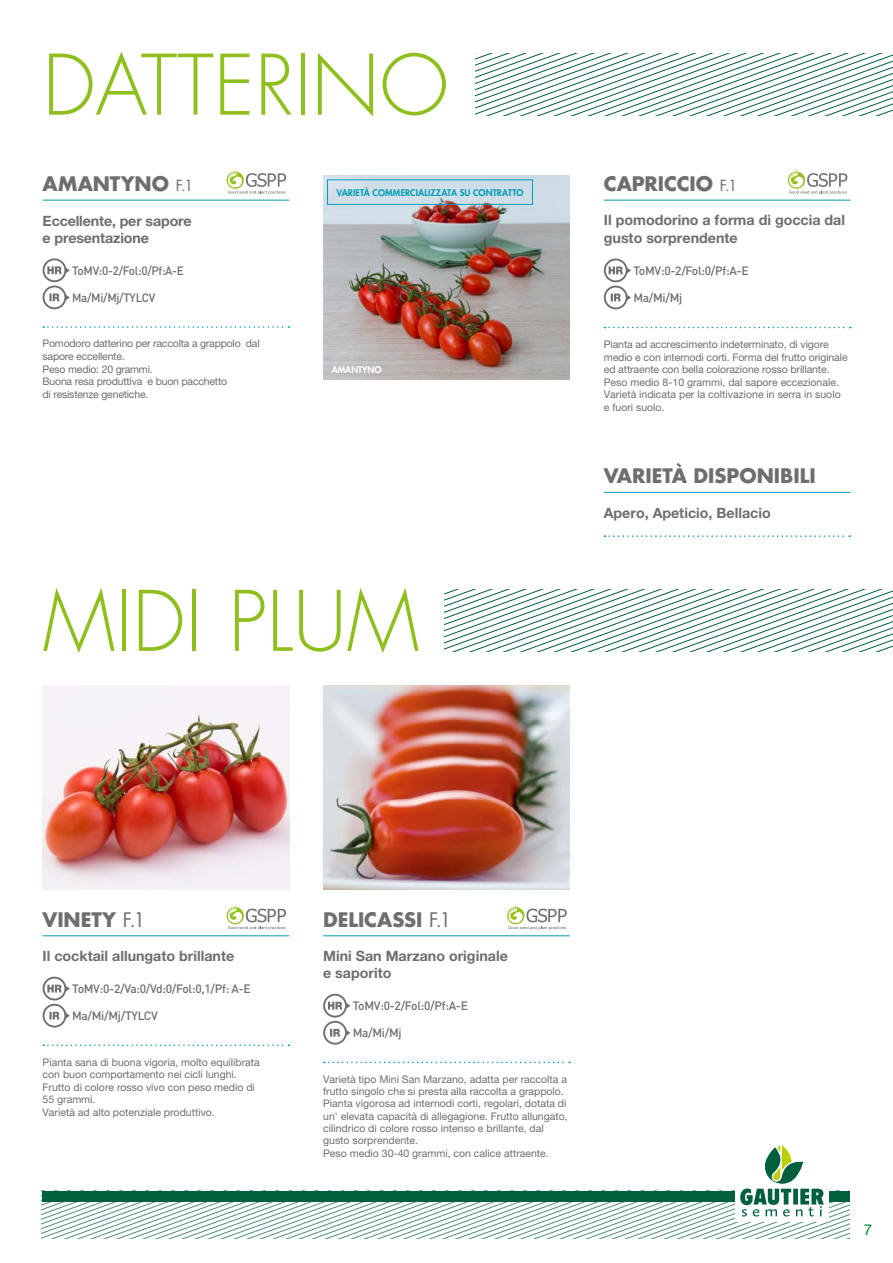
<style>
.page{position:relative;width:893px;height:1263px;background:#fff}
.page>*{position:absolute;margin:0;border:0;box-sizing:border-box;transform-origin:0 0}
.t1{font:300 81px "Futura Std";color:#8ebf1d}
.t2{font:700 19.5px "Futura Std";color:#6e6e6e}
.t3{font:15px "Helvetica Neue LT Pro";color:#00813b}
.t4{font:700 14.25px/17.1px "Helvetica Neue LT Pro";color:#6e6e6e}
.t5{font:500 12px "DIN Pro";letter-spacing:-.025em;color:#6e6e6e}
.t6{font:10.5px/12.6px "Helvetica Neue LT Pro";color:#6e6e6e}
.t7{font:10.5px/12.6px "Helvetica Neue LT Pro";letter-spacing:-.02em;color:#6e6e6e}
.t8{font:800 9px "Futura Std";letter-spacing:.015em;color:#009bb4}
.t9{font:800 9px "Futura Std";color:#fff}
.s1{font-weight:400;font-size:15px}
.s2{font-weight:400}
</style>
<div class="page">
<svg style="left:42px;top:1144px;width:808px;height:94px"></svg>
<hr style="left:604px;top:492px;width:246px;height:1px;background:#009bb4">
<svg style="left:605px;top:535px;width:245px;height:2px"></svg>
<svg style="left:475px;top:54px;width:418px;height:61px"></svg>
<svg style="left:445px;top:590px;width:448px;height:61px"></svg>
<img style="left:43px;top:685px;width:246px;height:204px">
<img style="left:323px;top:685px;width:247px;height:204px">
<img style="left:323px;top:176px;width:247px;height:204px">
<hr style="left:604px;top:200px;width:246px;height:1px;background:#009bb4">
<svg style="left:605px;top:327px;width:246px;height:1px"></svg>
<svg style="left:605px;top:259px;width:22px;height:22px"></svg>
<div style="left:604px;top:259px;width:24px;height:23px;border:2px solid #6e6e6e;border-radius:50%"></div>
<svg style="left:609px;top:267px;width:22px;height:7px"></svg>
<svg style="left:605px;top:287px;width:22px;height:21px"></svg>
<div style="left:604px;top:286px;width:24px;height:23px;border:2px solid #6e6e6e;border-radius:50%"></div>
<svg style="left:611px;top:294px;width:10px;height:7px"></svg>
<svg style="left:788px;top:169px;width:59px;height:25px"></svg>
<hr style="left:43px;top:200px;width:246px;height:1px;background:#009bb4">
<svg style="left:43px;top:326px;width:246px;height:2px"></svg>
<svg style="left:44px;top:259px;width:21px;height:22px"></svg>
<div style="left:43px;top:258px;width:23px;height:24px;border:2px solid #6e6e6e;border-radius:50%"></div>
<svg style="left:47px;top:266px;width:23px;height:8px"></svg>
<svg style="left:66px;top:295px;width:4px;height:5px"></svg>
<svg style="left:44px;top:286px;width:21px;height:22px"></svg>
<div style="left:43px;top:285px;width:23px;height:24px;border:2px solid #6e6e6e;border-radius:50%"></div>
<svg style="left:49px;top:293px;width:10px;height:8px"></svg>
<svg style="left:227px;top:168px;width:59px;height:26px"></svg>
<hr style="left:43px;top:935px;width:246px;height:1px;background:#009bb4">
<svg style="left:43px;top:1044px;width:246px;height:2px"></svg>
<svg style="left:44px;top:978px;width:21px;height:21px"></svg>
<div style="left:43px;top:977px;width:23px;height:23px;border:2px solid #6e6e6e;border-radius:50%"></div>
<svg style="left:47px;top:985px;width:23px;height:7px"></svg>
<svg style="left:66px;top:1013px;width:4px;height:6px"></svg>
<svg style="left:44px;top:1005px;width:21px;height:21px"></svg>
<div style="left:43px;top:1004px;width:23px;height:23px;border:2px solid #6e6e6e;border-radius:50%"></div>
<svg style="left:49px;top:1012px;width:10px;height:7px"></svg>
<svg style="left:227px;top:904px;width:59px;height:26px"></svg>
<hr style="left:323px;top:935px;width:247px;height:1px;background:#009bb4">
<svg style="left:324px;top:1062px;width:246px;height:1px"></svg>
<svg style="left:324px;top:995px;width:22px;height:21px"></svg>
<div style="left:323px;top:994px;width:24px;height:23px;border:2px solid #6e6e6e;border-radius:50%"></div>
<svg style="left:328px;top:1002px;width:22px;height:7px"></svg>
<svg style="left:324px;top:1022px;width:22px;height:22px"></svg>
<div style="left:323px;top:1021px;width:24px;height:24px;border:2px solid #6e6e6e;border-radius:50%"></div>
<svg style="left:330px;top:1029px;width:10px;height:8px"></svg>
<svg style="left:507px;top:904px;width:60px;height:26px"></svg>
<div style="left:327px;top:179px;width:206px;height:26px;border:1px solid #009bb4"></div>
<h1 class="t1" style="left:43px;top:36px;width:408px">DATTERINO</h1>
<h2 class="t2" style="left:43px;top:171px;width:152px">AMANTYNO <span class="s1">F.1</span></h2>
<h3 class="t4" style="left:43px;top:212px;width:151px">Eccellente, per sapore e presentazione</h3>
<p class="t5" style="left:72px;top:262px;width:113px">ToMV:0-2/Fol:0/Pf:A-E</p>
<p class="t5" style="left:72px;top:289px;width:85px">Ma/Mi/Mj/TYLCV</p>
<p class="t7" style="left:43px;top:337px;width:219px">Pomodoro datterino per raccolta a grappolo dal sapore eccellente.<br>Peso medio: 20 grammi.<br>Buona resa produttiva e buon pacchetto<br>di resistenze genetiche.</p>
<p class="t8" style="left:336px;top:186px;width:189px">VARIETÀ COMMERCIALIZZATA SU CONTRATTO</p>
<p class="t9" style="left:332px;top:364px;width:51px">AMANTYNO</p>
<h1 class="t1" style="left:43px;top:572px;width:378px">MIDI PLUM</h1>
<h2 class="t2" style="left:604px;top:171px;width:135px">CAPRICCIO <span class="s1">F.1</span></h2>
<h3 class="t4" style="left:604px;top:211px;width:243px">Il pomodorino a forma di goccia dal gusto sorprendente</h3>
<p class="t5" style="left:633px;top:262px;width:117px">ToMV:0-2/Fol:0/Pf:A-E</p>
<p class="t5" style="left:633px;top:289px;width:50px">Ma/Mi/Mj</p>
<p class="t6" style="left:604px;top:338px;width:245px">Pianta ad accrescimento indeterminato, di vigore medio e con internodi corti. Forma del frutto originale ed attraente con bella colorazione rosso brillante.<br>Peso medio 8-10 grammi, dal sapore eccezionale.<br>Varietà indicata per la coltivazione in serra in suolo e fuori suolo.</p>
<h2 class="t2" style="left:604px;top:463px;width:213px">VARIETÀ DISPONIBILI</h2>
<h3 class="t4" style="left:604px;top:504px;width:168px">Apero, Apeticio, Bellacio</h3>
<h2 class="t2" style="left:43px;top:906px;width:104px">VINETY <span class="s2">F.1</span></h2>
<h3 class="t4" style="left:43px;top:947px;width:193px">Il cocktail allungato brillante</h3>
<p class="t5" style="left:72px;top:980px;width:180px">ToMV:0-2/Va:0/Vd:0/Fol:0,1/Pf: A-E</p>
<p class="t5" style="left:72px;top:1007px;width:87px">Ma/Mi/Mj/TYLCV</p>
<p class="t6" style="left:43px;top:1055px;width:219px">Pianta sana di buona vigoria, molto equilibrata con buon comportamento nei cicli lunghi.<br>Frutto di colore rosso vivo con peso medio di 55 grammi.<br>Varietà ad alto potenziale produttivo.</p>
<h2 class="t2" style="left:323px;top:906px;width:130px">DELICASSI <span class="s2">F.1</span></h2>
<h3 class="t4" style="left:323px;top:947px;width:186px">Mini San Marzano originale e saporito</h3>
<p class="t5" style="left:353px;top:998px;width:117px">ToMV:0-2/Fol:0/Pf:A-E</p>
<p class="t5" style="left:353px;top:1025px;width:50px">Ma/Mi/Mj</p>
<p class="t6" style="left:323px;top:1072px;width:246px">Varietà tipo Mini San Marzano, adatta per raccolta a frutto singolo che si presta alla raccolta a grappolo.<br>Pianta vigorosa ad internodi corti, regolari, dotata di un' elevata capacità di allegagione. Frutto allungato, cilindrico di colore rosso intenso e brillante, dal gusto sorprendente.<br>Peso medio 30-40 grammi, con calice attraente.</p>
<h3 class="t3" style="left:864px;top:1221px;width:10px">7</h3>
</div>
